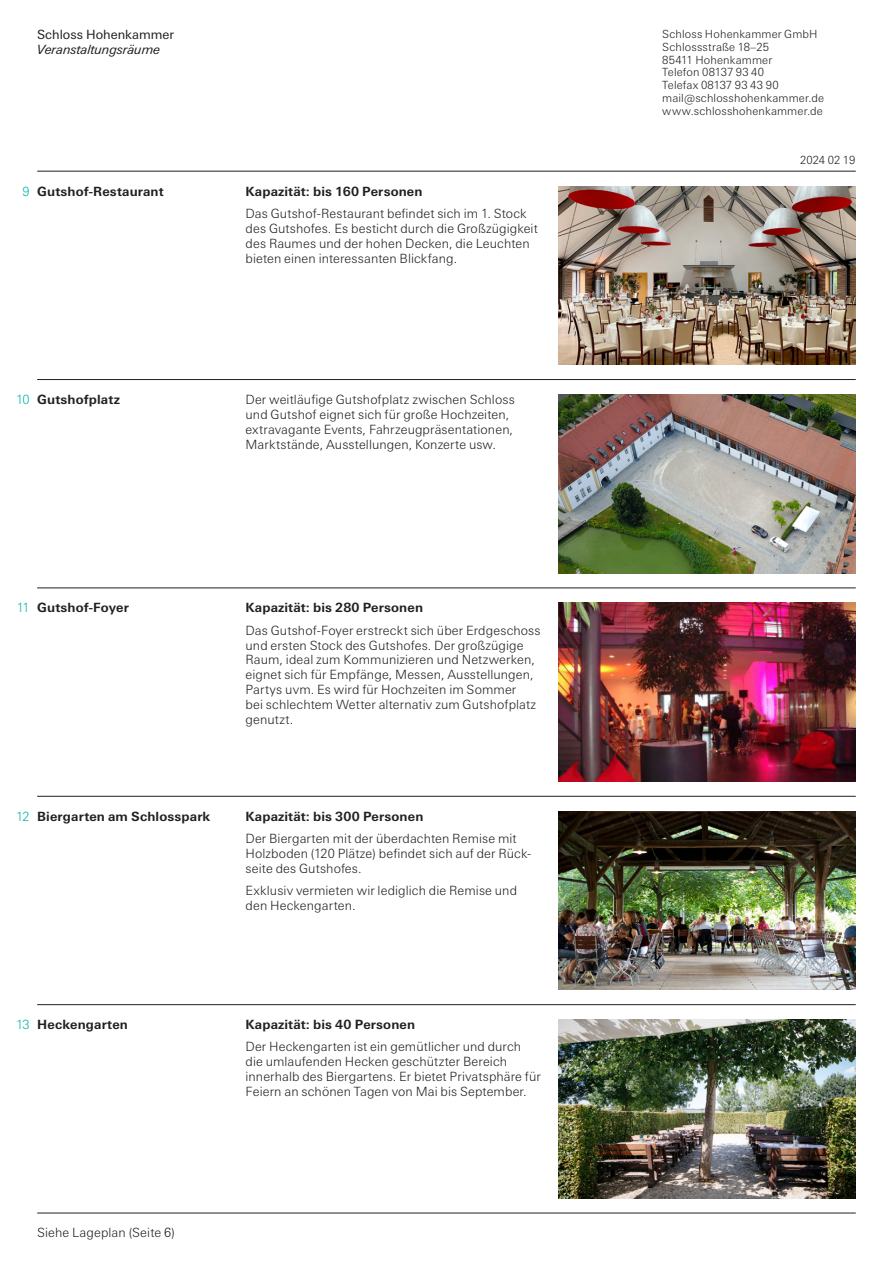
<style>
.page{position:relative;width:893px;height:1263px;background:#fff}
.page>*{position:absolute;margin:0;border:0;box-sizing:border-box;transform-origin:0 0}
.SH_Univers_Next_Pro{font:300 12.75px/14.9px "Univers Next Pro";letter-spacing:.01em;color:#231f20}
.SH_Univers_Next_Pro-2{font:700 12.75px "Univers Next Pro";letter-spacing:.01em;color:#231f20}
.SH_Univers_Next_Pro-3{font:italic 12.75px/14.9px "Univers Next Pro";color:#231f20}
.SH_Univers_Next_Pro-4{font:300 12.75px "Univers Next Pro";letter-spacing:-.055em;color:#00b5ac}
.SH_Univers_Next_Pro-5{font:300 11.25px/12.8px "Univers Next Pro";letter-spacing:.015em;color:#231f20}
.s1{font-style:normal}
</style>
<div class="page">
<hr style="left:37px;top:171px;width:819px;height:1px;background:#231f20">
<hr style="left:37px;top:379px;width:819px;height:1px;background:#231f20">
<hr style="left:37px;top:588px;width:819px;height:1px;background:#231f20">
<hr style="left:37px;top:796px;width:819px;height:1px;background:#231f20">
<hr style="left:37px;top:1004px;width:819px;height:1px;background:#231f20">
<hr style="left:37px;top:1213px;width:819px;height:1px;background:#231f20">
<img style="left:558px;top:394px;width:298px;height:179px">
<img style="left:558px;top:603px;width:298px;height:178px">
<img style="left:558px;top:811px;width:298px;height:179px">
<img style="left:558px;top:1019px;width:298px;height:179px">
<img style="left:558px;top:186px;width:298px;height:179px">
<p class="SH_Univers_Next_Pro-3" style="left:37px;top:27px;width:138px"><span class="s1">Schloss Hohenkammer<br></span>Veranstaltungsräume</p>
<p class="SH_Univers_Next_Pro-5" style="left:662px;top:28px;width:163px">Schloss Hohenkammer GmbH<br>Schlossstraße 18–25<br>85411 Hohenkammer<br>Telefon 08137 93 40<br>Telefax 08137 93 43 90 mail@schlosshohenkammer.de www.schlosshohenkammer.de</p>
<p class="SH_Univers_Next_Pro-4" style="left:23px;top:184px;width:9px">9</p>
<p class="SH_Univers_Next_Pro-2" style="left:37px;top:183px;width:128px">Gutshof-Restaurant</p>
<p class="SH_Univers_Next_Pro-2" style="left:246px;top:183px;width:179px">Kapazität: bis 160 Personen</p>
<p class="SH_Univers_Next_Pro" style="left:246px;top:206px;width:294px">Das Gutshof-Restaurant befindet sich im 1. Stock des Gutshofes. Es besticht durch die Großzügigkeit des Raumes und der hohen Decken, die Leuchten bieten einen interessanten Blickfang.</p>
<p class="SH_Univers_Next_Pro-5" style="left:800px;top:153px;width:57px">2024 02 19</p>
<p class="SH_Univers_Next_Pro-4" style="left:16px;top:392px;width:15px">10</p>
<p class="SH_Univers_Next_Pro-2" style="left:37px;top:392px;width:84px">Gutshofplatz</p>
<p class="SH_Univers_Next_Pro" style="left:246px;top:392px;width:271px">Der weitläufige Gutshofplatz zwischen Schloss und Gutshof eignet sich für große Hochzeiten, extravagante Events, Fahrzeugpräsentationen, Marktstände, Ausstellungen, Konzerte usw.</p>
<p class="SH_Univers_Next_Pro-4" style="left:17px;top:600px;width:15px">11</p>
<p class="SH_Univers_Next_Pro-2" style="left:37px;top:600px;width:93px">Gutshof-Foyer</p>
<p class="SH_Univers_Next_Pro-2" style="left:246px;top:600px;width:179px">Kapazität: bis 280 Personen</p>
<p class="SH_Univers_Next_Pro" style="left:246px;top:623px;width:297px">Das Gutshof-Foyer erstreckt sich über Erdgeschoss und ersten Stock des Gutshofes. Der großzügige Raum, ideal zum Kommunizieren und Netzwerken, eignet sich für Empfänge, Messen, Ausstellungen, Partys uvm. Es wird für Hochzeiten im Sommer<br>bei schlechtem Wetter alternativ zum Gutshofplatz genutzt.</p>
<p class="SH_Univers_Next_Pro-4" style="left:16px;top:809px;width:15px">12</p>
<p class="SH_Univers_Next_Pro-2" style="left:37px;top:808px;width:175px">Biergarten am Schlosspark</p>
<p class="SH_Univers_Next_Pro-2" style="left:246px;top:808px;width:179px">Kapazität: bis 300 Personen</p>
<p class="SH_Univers_Next_Pro" style="left:246px;top:831px;width:287px">Der Biergarten mit der überdachten Remise mit<br>Holzboden (120 Plätze) befindet sich auf der Rück&shy;seite des Gutshofes.</p>
<p class="SH_Univers_Next_Pro" style="left:246px;top:883px;width:273px">Exklusiv vermieten wir lediglich die Remise und den Heckengarten.</p>
<p class="SH_Univers_Next_Pro-4" style="left:16px;top:1017px;width:15px">13</p>
<p class="SH_Univers_Next_Pro-2" style="left:37px;top:1017px;width:92px">Heckengarten</p>
<p class="SH_Univers_Next_Pro-2" style="left:246px;top:1017px;width:171px">Kapazität: bis 40 Personen</p>
<p class="SH_Univers_Next_Pro" style="left:246px;top:1039px;width:297px">Der Heckengarten ist ein gemütlicher und durch die umlaufenden Hecken geschützter Bereich innerhalb des Biergartens. Er bietet Privatsphäre für Feiern an schönen Tagen von Mai bis September.</p>
<p class="SH_Univers_Next_Pro" style="left:37px;top:1225px;width:139px">Siehe Lageplan (Seite 6)</p>
</div>
